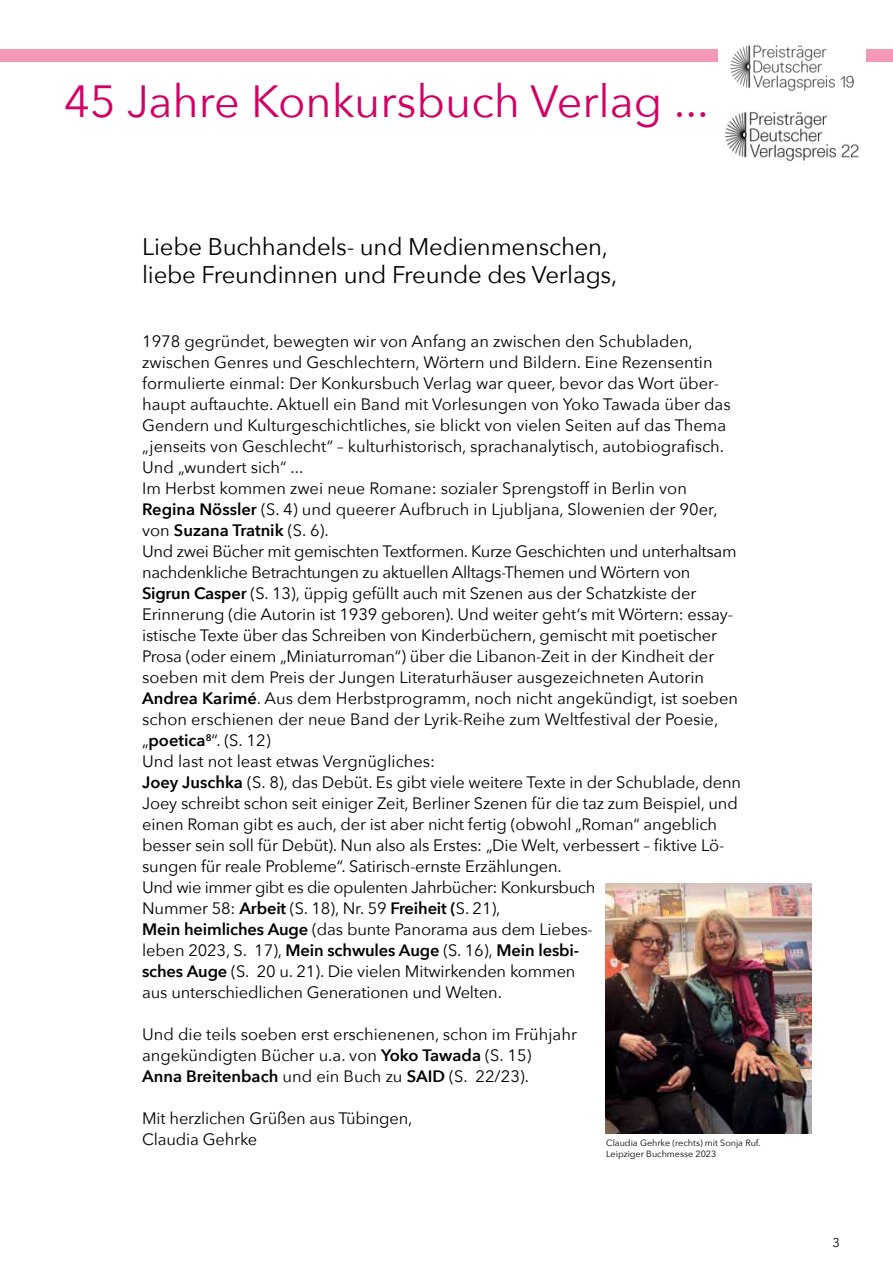
<style>
.page{position:relative;width:893px;height:1263px;background:#fff}
.page>*{position:absolute;margin:0;border:0;box-sizing:border-box;transform-origin:0 0}
.t1{font:45px "Avenir Next";color:#d10165}
.t2{font:24px/28.8px "Avenir Next";letter-spacing:-.01em;color:#000}
.t3{font:16.5px/21px "Avenir Next";letter-spacing:-.01em;color:#000}
.t4{font:12.75px "Avenir Next";color:#000}
.t5{font:9px/10.8px "Avenir Next";color:#000}
.s1{font-weight:600}
</style>
<div class="page">
<img style="left:724px;top:112px;width:135px;height:49px">
<div style="left:0;top:50px;width:893px;height:12px;background:#f599b8"></div>
<img style="left:718px;top:45px;width:147px;height:47px">
<img style="left:605px;top:884px;width:206px;height:250px">
<h1 class="t1" style="left:64px;top:63px;width:646px">45 Jahre Konkursbuch Verlag ...</h1>
<h2 class="t2" style="left:142px;top:231px;width:477px">Liebe Buchhandels- und Medienmenschen, liebe Freundinnen und Freunde des Verlags,</h2>
<p class="t3" style="left:142px;top:330px;width:601px">1978 gegründet, bewegten wir von Anfang an zwischen den Schubladen, zwischen Genres und Geschlechtern, Wörtern und Bildern. Eine Rezensentin formulierte einmal: Der Konkursbuch Verlag war queer, bevor das Wort über&shy;haupt auftauchte. Aktuell ein Band mit Vorlesungen von Yoko Tawada über das Gendern und Kulturgeschichtliches, sie blickt von vielen Seiten auf das Thema „jenseits von Geschlecht“ – kulturhistorisch, sprachanalytisch, autobiografisch.<br>Und „wundert sich“ ...<br>Im Herbst kommen zwei neue Romane: sozialer Sprengstoff in Berlin von <span class="s1">Regina Nössler</span> (S. 4) und queerer Aufbruch in Ljubljana, Slowenien der 90er, von <span class="s1">Suzana Tratnik</span> (S. 6).<br>Und zwei Bücher mit gemischten Textformen. Kurze Geschichten und unterhaltsam nachdenkliche Betrachtungen zu aktuellen Alltags-Themen und Wörtern von <span class="s1">Sigrun Casper</span> (S. 13), üppig gefüllt auch mit Szenen aus der Schatzkiste der Erinnerung (die Autorin ist 1939 geboren). Und weiter geht‘s mit Wörtern: essay&shy;istische Texte über das Schreiben von Kinderbüchern, gemischt mit poetischer Prosa (oder einem „Miniaturroman“) über die Libanon-Zeit in der Kindheit der soeben mit dem Preis der Jungen Literaturhäuser ausgezeichneten Autorin <span class="s1">Andrea Karimé</span>. Aus dem Herbstprogramm, noch nicht angekündigt, ist soeben schon erschienen der neue Band der Lyrik-Reihe zum Weltfestival der Poesie, „<span class="s1">poetica</span><sup>8</sup>“. (S. 12)<br>Und last not least etwas Vergnügliches:<br><span class="s1">Joey Juschka</span> (S. 8), das Debüt. Es gibt viele weitere Texte in der Schublade, denn Joey schreibt schon seit einiger Zeit, Berliner Szenen für die taz zum Beispiel, und einen Roman gibt es auch, der ist aber nicht fertig (obwohl „Roman“ angeblich besser sein soll für Debüt). Nun also als Erstes: „Die Welt, verbessert – fiktive Lö&shy;sungen für reale Probleme“. Satirisch-ernste Erzählungen.<br>Und wie immer gibt es die opulenten Jahrbücher: Konkursbuch<br>Nummer 58: <span class="s1">Arbeit</span> (S. 18), Nr. 59 <span class="s1">Freiheit (</span>S. 21),<br><span class="s1">Mein heimliches Auge</span> (das bunte Panorama aus dem Liebes-<br>leben 2023, S. 17), <span class="s1">Mein schwules Auge</span> (S. 16), <span class="s1">Mein lesbi-<br>sches Auge</span> (S. 20 u. 21). Die vielen Mitwirkenden kommen<br>aus unterschiedlichen Generationen und Welten.</p>
<p class="t3" style="left:142px;top:1023px;width:436px">Und die teils soeben erst erschienenen, schon im Frühjahr angekündigten Bücher u.a. von <span class="s1">Yoko Tawada</span> (S. 15)<br><span class="s1">Anna Breitenbach</span> und ein Buch zu <span class="s1">SAID</span> (S. 22/23).</p>
<p class="t3" style="left:142px;top:1107px;width:272px">Mit herzlichen Grüßen aus Tübingen,<br>Claudia Gehrke</p>
<p class="t5" style="left:606px;top:1137px;width:156px">Claudia Gehrke (rechts) mit Sonja Ruf.<br>Leipziger Buchmesse 2023</p>
<p class="t4" style="left:833px;top:1232px;width:9px">3</p>
</div>
